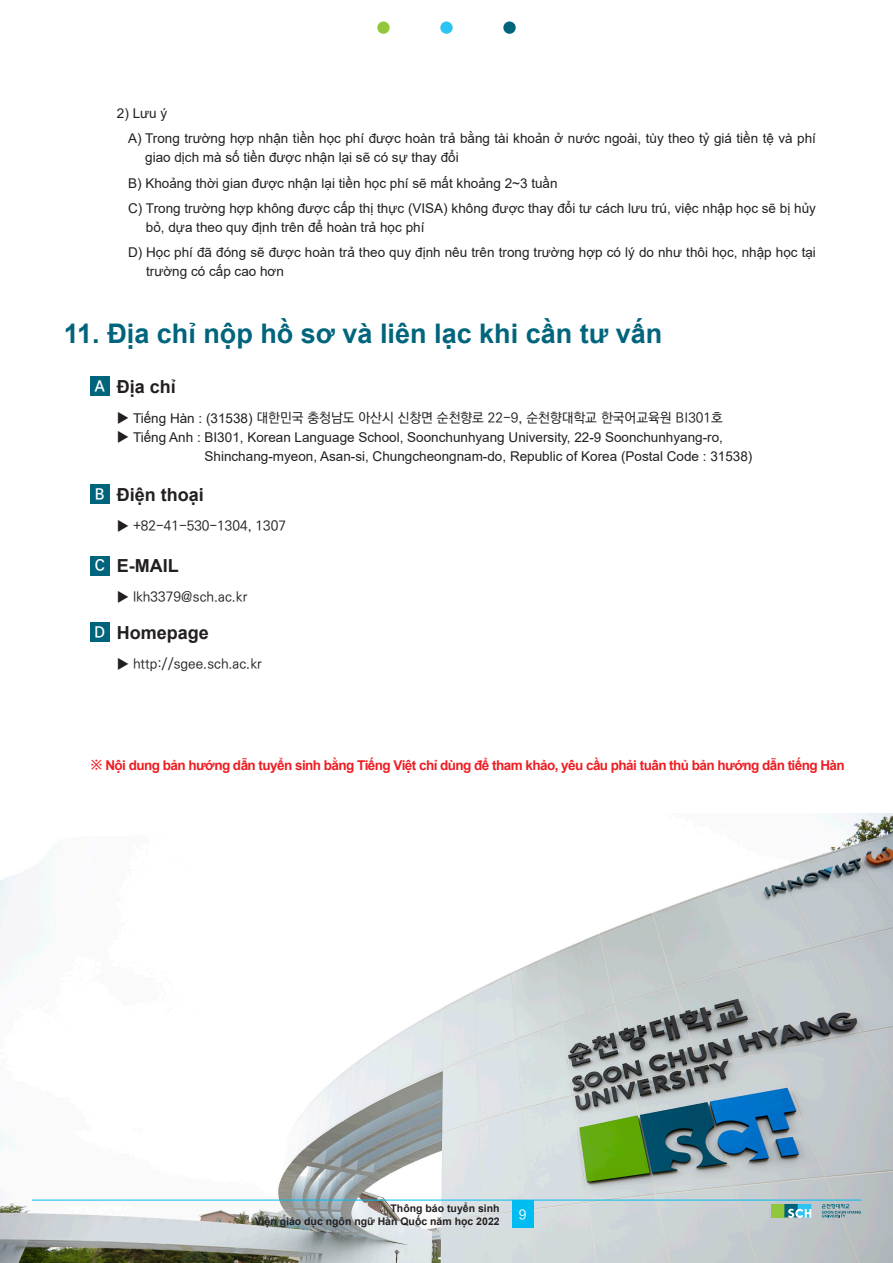
<style>
.page{position:relative;width:893px;height:1263px;background:#fff}
.page>*{position:absolute;margin:0;border:0;box-sizing:border-box;transform-origin:0 0}
.t1{font:700 27px "Arial";color:#00657c}
.t2{font:700 18px "Arial";color:#231f20}
.t3{font:700 15px "Ko Pub Dotum";color:#fff}
.t4{font:13.5px/19.2px "Arial";color:#231f20}
.t5{font:500 13.5px "Ko Pub Dotum";color:#231f20}
.t6{font:700 13.5px "Arial";letter-spacing:-.04em;color:#ee1d23}
.t7{font:500 13.5px "Ko Pub Dotum";color:#fff}
.t8{font:700 10.5px/12.6px "Arial";color:#231f20;text-align:right}
.s1{font-family:"Arial";font-weight:400}
.s2{font-family:"Ko Pub Dotum";font-weight:500}
.s3{font-family:"Ko Pub Dotum"}
</style>
<div class="page">
<img style="left:0;top:813px;width:893px;height:450px">
<div style="left:90px;top:376px;width:19px;height:20px;background:#00657c"></div>
<div style="left:90px;top:485px;width:19px;height:19px;background:#00657c"></div>
<div style="left:90px;top:556px;width:19px;height:19px;background:#00657c"></div>
<div style="left:90px;top:623px;width:19px;height:19px;background:#00657c"></div>
<div style="left:512px;top:1200px;width:21px;height:27px;background:#00bcf1"></div>
<hr style="left:32px;top:1200px;width:829px;height:1px;background:#00bcf1">
<div style="left:377px;top:21px;width:13px;height:13px;background:#92c73d;border-radius:50%"></div>
<div style="left:440px;top:21px;width:13px;height:13px;background:#2bc4f3;border-radius:50%"></div>
<svg style="left:503px;top:21px;width:13px;height:13px"></svg>
<div style="left:771px;top:1204px;width:13px;height:13px;background:#92c73d"></div>
<svg style="left:784px;top:1204px;width:27px;height:14px"></svg>
<svg style="left:822px;top:1204px;width:39px;height:13px"></svg>
<p class="t4" style="left:117px;top:103px;width:52px">2) Lưu ý</p>
<p class="t4" style="left:145px;top:129px;width:672px;text-indent:-17px">А) Trong trường hợp nhận tiền học phí được hoàn trả bằng tài khoản ở nước ngoài, tùy theo tỷ giá tiền tệ và phí giao dịch mà số tiền được nhận lại sẽ có sự thay đổi</p>
<p class="t4" style="left:128px;top:173px;width:431px">B) Khoảng thời gian được nhận lại tiền học phí sẽ mất khoảng 2~3 tuần</p>
<p class="t4" style="left:146px;top:198px;width:671px;text-indent:-18px">C) Trong trường hợp không được cấp thị thực (VISA) không được thay đổi tư cách lưu trú, việc nhập học sẽ bị hủy bỏ, dựa theo quy định trên để hoàn trả học phí</p>
<p class="t4" style="left:146px;top:243px;width:671px;text-indent:-18px">D) Học phí đã đóng sẽ được hoàn trả theo quy định nêu trên trong trường hợp có lý do như thôi học, nhập học tại trường có cấp cao hơn</p>
<p class="t1" style="left:64px;top:314px;width:600px">11. Địa chỉ nộp hồ sơ và liên lạc khi cần tư vấn</p>
<p class="t3" style="left:95px;top:378px;width:11px">A</p>
<p class="t2" style="left:117px;top:373px;width:61px">Địa chỉ</p>
<p class="t5" style="left:117px;top:411px;width:607px">▶ <span class="s1">Tiếng Hàn : (31538)</span> 대한민국 충청남도 아산시 신창면 순천향로 22-9, 순천향대학교 한국어교육원 BI301호</p>
<p class="t4" style="left:205px;top:427px;width:549px;text-indent:-88px"><span class="s2">▶</span> Tiếng Anh : BI301, Korean Language School, Soonchunhyang University, 22-9 Soonchunhyang-ro,<br>Shinchang-myeon, Asan-si, Chungcheongnam-do, Republic of Korea (Postal Code : 31538)</p>
<p class="t3" style="left:95px;top:487px;width:11px">B</p>
<p class="t2" style="left:117px;top:482px;width:89px">Điện thoại</p>
<p class="t5" style="left:117px;top:519px;width:171px">▶ +82-41-530-1304, 1307</p>
<p class="t3" style="left:95px;top:558px;width:11px">C</p>
<p class="t2" style="left:117px;top:553px;width:63px">E-MAIL</p>
<p class="t5" style="left:117px;top:590px;width:132px">▶ lkh3379@sch.ac.kr</p>
<p class="t3" style="left:95px;top:625px;width:12px">D</p>
<p class="t2" style="left:117px;top:620px;width:94px">Homepage</p>
<p class="t5" style="left:117px;top:657px;width:146px">▶ http://sgee.sch.ac.kr</p>
<p class="t6" style="left:90px;top:756px;width:756px"><span class="s3">※</span> Nội dung bản hướng dẫn tuyển sinh bằng Tiếng Việt chỉ dùng để tham khảo, yêu cầu phải tuân thủ bản hướng dẫn tiếng Hàn</p>
<p class="t8" style="left:255px;top:1202px;width:246px">Thông báo tuyển sinh<br>Viện giáo dục ngôn ngữ Hàn Quốc năm học 2022</p>
<p class="t7" style="left:519px;top:1208px;width:9px">9</p>
</div>
